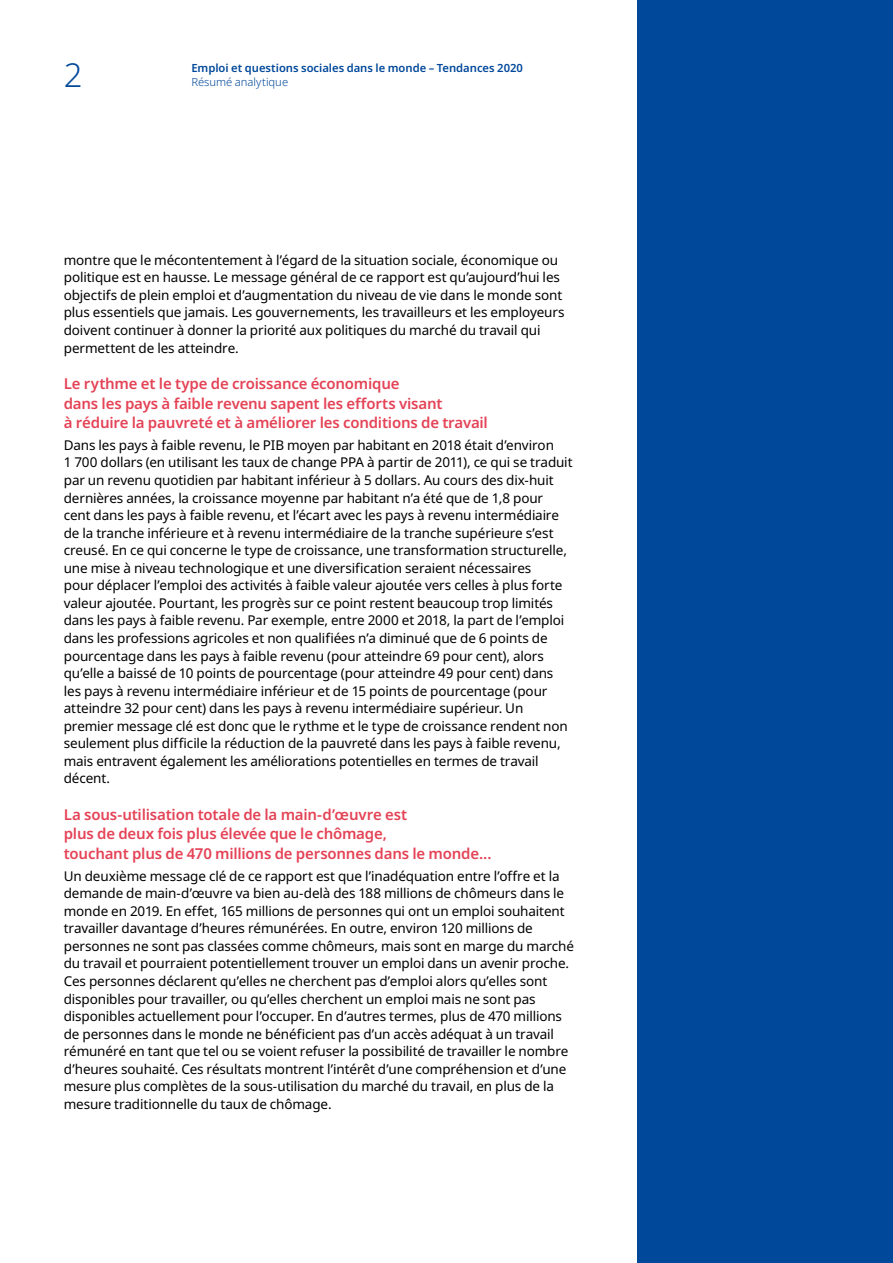
<style>
.page{position:relative;width:893px;height:1263px;background:#fff}
.page>*{position:absolute;margin:0;border:0;box-sizing:border-box;transform-origin:0 0}
.t1{font:300 33px "Noto Sans";color:#00489a}
.t2{font:600 15px/19.5px "Noto Sans";letter-spacing:-.015em;color:#e44356}
.t3{font:13.5px/17.5px "Noto Sans";letter-spacing:-.01em;color:#000}
.t4{font:600 11.25px "Noto Sans";color:#00489a}
.t5{font:300 11.25px "Noto Sans";color:#00489a}
</style>
<div class="page">
<div style="left:638px;top:0;width:255px;height:1263px;background:#00489a"></div>
<h1 class="t1" style="left:64px;top:52px;width:20px">2</h1>
<p class="t4" style="left:191px;top:60px;width:333px">Emploi et questions sociales dans le monde – Tendances 2020</p>
<p class="t5" style="left:191px;top:74px;width:98px">Résumé analytique</p>
<p class="t3" style="left:64px;top:251px;width:502px">montre que le mécontentement à l’égard de la situation sociale, économique ou politique est en hausse. Le message général de ce rapport est qu’aujourd’hui les objectifs de plein emploi et d’augmentation du niveau de vie dans le monde sont plus essentiels que jamais. Les gouvernements, les travailleurs et les employeurs doivent continuer à donner la priorité aux politiques du marché du travail qui permettent de les atteindre.</p>
<p class="t2" style="left:64px;top:374px;width:426px">Le rythme et le type de croissance économique<br>dans les pays à faible revenu sapent les efforts visant<br>à réduire la pauvreté et à améliorer les conditions de travail</p>
<p class="t3" style="left:64px;top:436px;width:510px">Dans les pays à faible revenu, le PIB moyen par habitant en 2018 était d’environ<br>1 700 dollars (en utilisant les taux de change PPA à partir de 2011), ce qui se traduit par un revenu quotidien par habitant inférieur à 5 dollars. Au cours des dix-huit dernières années, la croissance moyenne par habitant n’a été que de 1,8 pour cent dans les pays à faible revenu, et l’écart avec les pays à revenu intermédiaire de la tranche inférieure et à revenu intermédiaire de la tranche supérieure s’est creusé. En ce qui concerne le type de croissance, une transformation structurelle, une mise à niveau technologique et une diversification seraient nécessaires<br>pour déplacer l’emploi des activités à faible valeur ajoutée vers celles à plus forte valeur ajoutée. Pourtant, les progrès sur ce point restent beaucoup trop limités dans les pays à faible revenu. Par exemple, entre 2000 et 2018, la part de l’emploi dans les professions agricoles et non qualifiées n’a diminué que de 6 points de pourcentage dans les pays à faible revenu (pour atteindre 69 pour cent), alors qu’elle a baissé de 10 points de pourcentage (pour atteindre 49 pour cent) dans les pays à revenu intermédiaire inférieur et de 15 points de pourcentage (pour atteindre 32 pour cent) dans les pays à revenu intermédiaire supérieur. Un premier message clé est donc que le rythme et le type de croissance rendent non seulement plus difficile la réduction de la pauvreté dans les pays à faible revenu, mais entravent également les améliorations potentielles en termes de travail décent.</p>
<p class="t2" style="left:64px;top:805px;width:429px">La sous-utilisation totale de la main-d’œuvre est<br>plus de deux fois plus élevée que le chômage,<br>touchant plus de 470 millions de personnes dans le monde...</p>
<p class="t3" style="left:64px;top:867px;width:512px">Un deuxième message clé de ce rapport est que l’inadéquation entre l’offre et la demande de main-d’œuvre va bien au-delà des 188 millions de chômeurs dans le monde en 2019. En effet, 165 millions de personnes qui ont un emploi souhaitent travailler davantage d’heures rémunérées. En outre, environ 120 millions de personnes ne sont pas classées comme chômeurs, mais sont en marge du marché du travail et pourraient potentiellement trouver un emploi dans un avenir proche.<br>Ces personnes déclarent qu’elles ne cherchent pas d’emploi alors qu’elles sont disponibles pour travailler, ou qu’elles cherchent un emploi mais ne sont pas disponibles actuellement pour l’occuper. En d’autres termes, plus de 470 millions de personnes dans le monde ne bénéficient pas d’un accès adéquat à un travail rémunéré en tant que tel ou se voient refuser la possibilité de travailler le nombre d’heures souhaité. Ces résultats montrent l’intérêt d’une compréhension et d’une mesure plus complètes de la sous-utilisation du marché du travail, en plus de la mesure traditionnelle du taux de chômage.</p>
</div>
